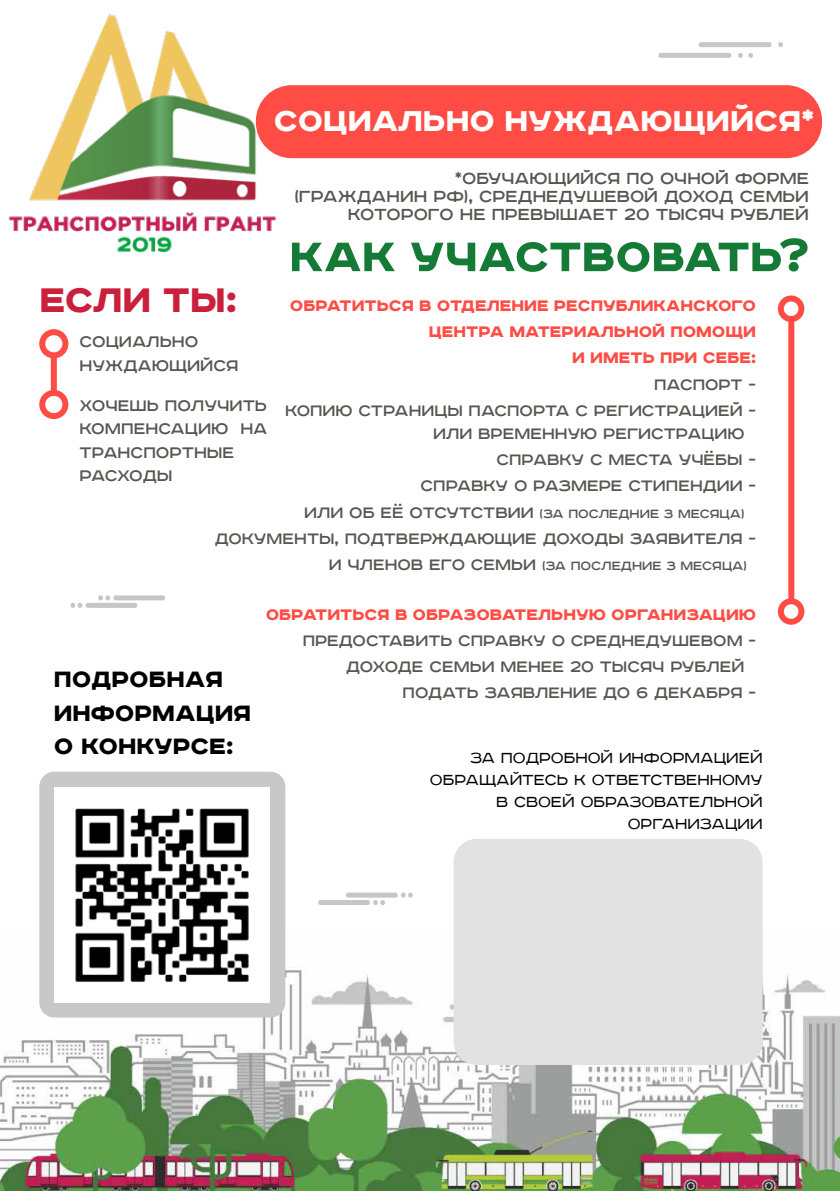
<style>
.page{position:relative;width:840px;height:1191px;background:#fff}
.page>*{position:absolute;margin:0;border:0;box-sizing:border-box;transform-origin:0 0}
.t1{font:900 51.6px "Road Radio";color:#147a35}
.t2{font:900 42.8px "Road Radio";letter-spacing:-.005em;color:#ca203b}
.t3{font:900 36px "Road Radio";color:#fff}
.t4{font:900 27.6px/33.2px "Road Radio";color:#000}
.t5{font:20.4px/18.4px "Road Radio";color:#595651;text-align:right}
.t6{font:19.6px/23.2px "Road Radio";color:#595651}
.t7{font:19.2px/26.4px "Road Radio";color:#595651;text-align:right}
.t8{font:900 19.2px/26.4px "Road Radio";color:#ff4d45;text-align:right}
.t9{font:300 18.4px/22px "Road Radio";color:#000;text-align:right}
.t10{font:15.2px "Road Radio";color:#595651}
.s1{font-size:19.2px}
</style>
<div class="page">
<div style="left:256px;top:85px;width:565px;height:73px;background:#ff4d45;border-radius:36px"></div>
<div style="left:777px;top:598px;width:27px;height:27px;border:6px solid #ff4d45;border-radius:50%"></div>
<div style="left:777px;top:295px;width:27px;height:27px;border:6px solid #ff4d45;border-radius:50%"></div>
<div style="left:39px;top:329px;width:29px;height:29px;border:6px solid #ff4d45;border-radius:50%"></div>
<div style="left:39px;top:390px;width:29px;height:29px;border:6px solid #ff4d45;border-radius:50%"></div>
<svg style="left:318px;top:892px;width:95px;height:13px"></svg>
<svg style="left:70px;top:595px;width:95px;height:13px"></svg>
<svg style="left:658px;top:53px;width:95px;height:5px"></svg>
<svg style="left:698px;top:42px;width:73px;height:5px"></svg>
<svg style="left:778px;top:42px;width:5px;height:5px"></svg>
<svg style="left:787px;top:319px;width:6px;height:282px;fill:#ff4d45"></svg>
<div style="left:51px;top:355px;width:6px;height:38px;background:#ff4d45"></div>
<img style="left:0;top:929px;width:839px;height:262px">
<div style="left:453px;top:839px;width:309px;height:226px;background:#e2e2e2;border-radius:23px"></div>
<div style="left:39px;top:771px;width:246px;height:246px;background:#c9c8c8;border-radius:15px"></div>
<img style="left:55px;top:787px;width:215px;height:215px">
<img style="left:8px;top:14px;width:300px;height:239px">
<h3 class="t3" style="left:274px;top:100px;width:542px">СОЦИАЛЬНО нуждающийся*</h3>
<p class="t5" style="left:294px;top:169px;width:516px">*ОБУЧАЮЩИЙСЯ ПО ОЧНОЙ ФОРМЕ<br>(ГРАЖДАНИН РФ), СРЕДНЕДУШЕВОЙ ДОХОД семьи<br>КОТОРОГО НЕ ПРЕВЫШАЕТ 20 ТЫСЯЧ РУБЛЕЙ</p>
<h1 class="t1" style="left:289px;top:227px;width:520px">КАК УЧАСТВОВАТЬ?</h1>
<h2 class="t2" style="left:39px;top:275px;width:199px">если ты:</h2>
<p class="t8" style="left:290px;top:292px;width:467px">ОБРАТИТЬСЯ В ОТДЕЛЕНИЕ республиканского<br>ЦЕНТРА МАТЕРИАЛЬНОЙ ПОМОЩИ<br>И ИМЕТЬ ПРИ СЕБЕ:</p>
<p class="t7" style="left:285px;top:371px;width:472px">ПАСПОРТ -<br>копию страницы паспорта с регистрацией -</p>
<p class="t7" style="left:433px;top:420px;width:313px">или временную регистрацию</p>
<p class="t7" style="left:496px;top:446px;width:261px">СПРАВКУ С МЕСТА УЧЁБЫ -</p>
<p class="t7" style="left:420px;top:473px;width:337px">СПРАВКУ О РАЗМЕРЕ СТИПЕНДИИ -</p>
<p class="t10" style="left:304px;top:505px;width:441px"><span class="s1">ИЛИ ОБ ЕЁ ОТСУТСТВИИ</span> (ЗА ПОСЛЕДНИЕ 3 МЕСЯЦА)</p>
<p class="t7" style="left:215px;top:525px;width:542px">ДОКУМЕНТЫ, ПОДТВЕРЖДАЮЩИЕ ДОХОДЫ ЗАЯВИТЕЛЯ -</p>
<p class="t10" style="left:328px;top:557px;width:419px"><span class="s1">И ЧЛЕНОВ ЕГО СЕМЬИ</span> (ЗА ПОСЛЕДНИЕ 3 МЕСЯЦА)</p>
<p class="t8" style="left:265px;top:601px;width:491px">ОБРАТИТЬСЯ В ОБРАЗОВАТЕЛЬНУЮ ОРГАНИЗАЦИЮ</p>
<p class="t7" style="left:302px;top:627px;width:454px">ПРЕДОСТАВИТЬ СПРАВКУ О СРЕДНЕДУШЕВОМ -</p>
<p class="t7" style="left:346px;top:653px;width:399px">ДОХОДЕ СЕМЬИ МЕНЕЕ 20 ТЫСЯЧ РУБЛЕЙ</p>
<p class="t7" style="left:402px;top:679px;width:355px">ПОДАТЬ ЗАЯВЛЕНИЕ до 6 декабря -</p>
<p class="t6" style="left:79px;top:330px;width:160px">СОЦИАЛЬНО<br>НУЖДАЮЩИЙСЯ</p>
<p class="t6" style="left:79px;top:394px;width:189px">хочешь получить компенсацию на транспортные расходы</p>
<h3 class="t4" style="left:54px;top:663px;width:198px">ПОДРОБНАЯ<br>ИНФОРМАЦИЯ<br>О КОНКУРСЕ:</h3>
<p class="t9" style="left:430px;top:746px;width:334px">ЗА ПОДРОБНОЙ ИНФОРМАЦИЕЙ<br>ОБРАЩАЙТЕСЬ К ОТВЕТСТВЕННОМУ<br>В СВОЕЙ ОБРАЗОВАТЕЛЬНОЙ<br>ОРГАНИЗАЦИИ</p>
</div>
